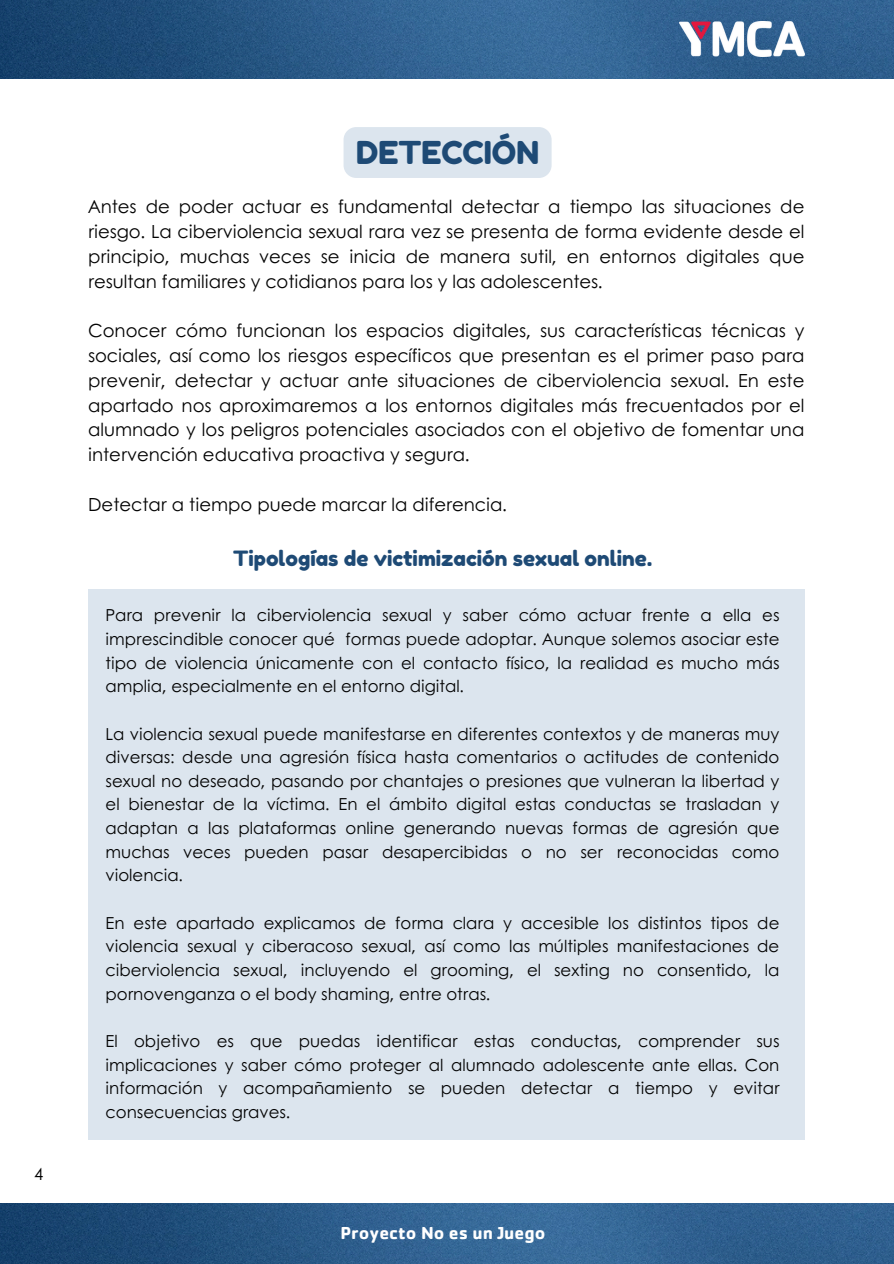
<style>
.page{position:relative;width:894px;height:1264px;background:#fff}
.page>*{position:absolute;margin:0;border:0;box-sizing:border-box;transform-origin:0 0}
.t1{font:31.5px "Fredoka One";color:#1e4a75}
.t2{font:21px "Fredoka One";color:#1e4a75}
.t3{font:18px/24.8px "Century Gothic";color:#030303;text-align:justify}
.t4{font:700 18px "Cachet Std";color:#fff}
.t5{font:16.5px/23.7px "Century Gothic";color:#030303;text-align:justify}
.t6{font:16.5px "Century Gothic";color:#000}
</style>
<div class="page">
<img style="left:0;top:0;width:893px;height:79px">
<img style="left:679px;top:22px;width:125px;height:35px">
<img style="left:0;top:1203px;width:893px;height:60px">
<div style="left:88px;top:589px;width:716px;height:550px;background:#dce5ee"></div>
<div style="left:343px;top:127px;width:208px;height:51px;background:#dce5ee;border-radius:13px"></div>
<p class="t6" style="left:34px;top:1161px;width:11px">4</p>
<p class="t1" style="left:356px;top:133px;width:184px">DETECCIÓN</p>
<p class="t3" style="left:88px;top:194px;width:717px">Antes de poder actuar es fundamental detectar a tiempo las situaciones de riesgo. La ciberviolencia sexual rara vez se presenta de forma evidente desde el principio, muchas veces se inicia de manera sutil, en entornos digitales que resultan familiares y cotidianos para los y las adolescentes.</p>
<p class="t3" style="left:88px;top:317px;width:717px">Conocer cómo funcionan los espacios digitales, sus características técnicas y sociales, así como los riesgos específicos que presentan es el primer paso para prevenir, detectar y actuar ante situaciones de ciberviolencia sexual. En este apartado nos aproximaremos a los entornos digitales más frecuentados por el alumnado y los peligros potenciales asociados con el objetivo de fomentar una intervención educativa proactiva y segura.</p>
<p class="t3" style="left:88px;top:491px;width:420px">Detectar a tiempo puede marcar la diferencia.</p>
<p class="t2" style="left:233px;top:545px;width:420px">Tipologías de victimización sexual online.</p>
<p class="t5" style="left:106px;top:602px;width:675px">Para prevenir la ciberviolencia sexual y saber cómo actuar frente a ella es imprescindible conocer qué formas puede adoptar. Aunque solemos asociar este tipo de violencia únicamente con el contacto físico, la realidad es mucho más amplia, especialmente en el entorno digital.</p>
<p class="t5" style="left:106px;top:721px;width:675px">La violencia sexual puede manifestarse en diferentes contextos y de maneras muy diversas: desde una agresión física hasta comentarios o actitudes de contenido sexual no deseado, pasando por chantajes o presiones que vulneran la libertad y el bienestar de la víctima. En el ámbito digital estas conductas se trasladan y adaptan a las plataformas online generando nuevas formas de agresión que muchas veces pueden pasar desapercibidas o no ser reconocidas como violencia.</p>
<p class="t5" style="left:106px;top:910px;width:675px">En este apartado explicamos de forma clara y accesible los distintos tipos de violencia sexual y ciberacoso sexual, así como las múltiples manifestaciones de ciberviolencia sexual, incluyendo el grooming, el sexting no consentido, la pornovenganza o el body shaming, entre otras.</p>
<p class="t5" style="left:106px;top:1028px;width:675px">El objetivo es que puedas identificar estas conductas, comprender sus implicaciones y saber cómo proteger al alumnado adolescente ante ellas. Con información y acompañamiento se pueden detectar a tiempo y evitar consecuencias graves.</p>
<p class="t4" style="left:340px;top:1226px;width:206px">Proyecto No es un Juego</p>
</div>
